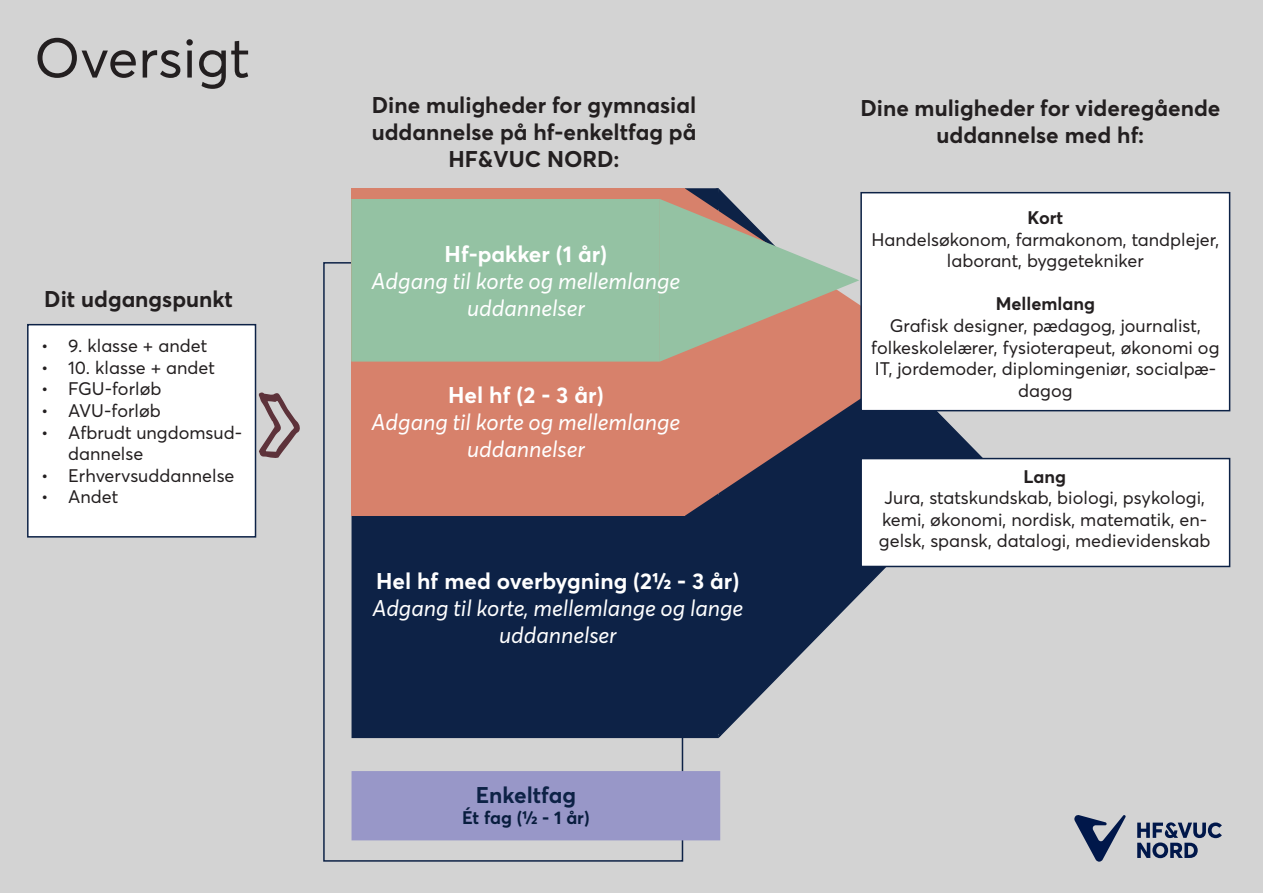
<style>
.page{position:relative;width:1263px;height:893px;background:#d3d3d3}
.page>*{position:absolute;margin:0;border:0;box-sizing:border-box;transform-origin:0 0}
.t1{font:55.5px "Averta";color:#231f20}
.t2{font:700 22.5px/27px "Averta";color:#231f20;text-align:center}
.t3{font:italic 22.5px/27px "Averta";color:#fff;text-align:center}
.t4{font:700 22.5px "Averta";color:#fff}
.t5{font:700 22.5px "Averta";color:#0d2246}
.t6{font:18px/21.6px "Averta";color:#231f20}
.t7{font:700 18px "Averta";color:#231f20}
.t8{font:700 18px "Averta";letter-spacing:-.005em;color:#081d3e}
</style>
<div class="page">
<div style="left:27px;top:324px;width:229px;height:214px;background:#fff;border:2px solid #0d2246"></div>
<div style="left:351px;top:188px;width:367px;height:550px;background:#0d2246;border:2px solid #0d2246"></div>
<svg style="left:742px;top:191px;width:247px;height:523px"></svg>
<div style="left:351px;top:188px;width:334px;height:328px;background:#d7816b"></div>
<svg style="left:685px;top:191px;width:245px;height:325px;background:#7f585b"></svg>
<div style="left:351px;top:771px;width:369px;height:69px;background:#9897c8"></div>
<div style="left:708px;top:485px;width:34px;height:254px;background:#0d2246"></div>
<svg style="left:258px;top:392px;width:42px;height:66px"></svg>
<div style="left:860px;top:192px;width:370px;height:219px;background:#fff;border:2px solid #0d2246"></div>
<div style="left:860px;top:458px;width:370px;height:109px;background:#fff;border:2px solid #0d2246"></div>
<svg style="left:660px;top:188px;width:199px;height:174px"></svg>
<div style="left:351px;top:199px;width:309px;height:163px;background:#94c2a3;border:2px solid #94c2a3"></div>
<svg style="left:1137px;top:822px;width:85px;height:36px"></svg>
<svg style="left:1074px;top:815px;width:52px;height:47px"></svg>
<p class="t1" style="left:34px;top:23px;width:217px">Oversigt</p>
<p class="t2" style="left:44px;top:285px;width:190px">Dit udgangspunkt</p>
<p class="t6" style="left:41px;top:335px;width:168px">• 9. klasse + andet</p>
<p class="t6" style="left:41px;top:356px;width:175px">• 10. klasse + andet</p>
<p class="t6" style="left:41px;top:378px;width:122px">• FGU-forløb</p>
<p class="t6" style="left:41px;top:400px;width:121px">• AVU-forløb</p>
<p class="t6" style="left:68px;top:421px;width:175px;text-indent:-27px">• Afbrudt ungdomsud&shy;dannelse</p>
<p class="t6" style="left:41px;top:464px;width:195px">• Erhvervsuddannelse</p>
<p class="t6" style="left:41px;top:486px;width:79px">• Andet</p>
<p class="t2" style="left:372px;top:91px;width:326px">Dine muligheder for gymnasial uddannelse på hf-enkeltfag på<br>HF&amp;VUC NORD:</p>
<p class="t4" style="left:445px;top:240px;width:164px">Hf-pakker (1 år)</p>
<p class="t3" style="left:372px;top:268px;width:310px">Adgang til korte og mellemlange uddannelser</p>
<p class="t4" style="left:448px;top:381px;width:157px">Hel hf (2 - 3 år)</p>
<p class="t3" style="left:372px;top:409px;width:310px">Adgang til korte og mellemlange uddannelser</p>
<p class="t4" style="left:376px;top:567px;width:365px">Hel hf med overbygning (2½ - 3 år)</p>
<p class="t3" style="left:372px;top:595px;width:372px">Adgang til korte, mellemlange og lange uddannelser</p>
<p class="t5" style="left:476px;top:781px;width:102px">Enkeltfag</p>
<p class="t8" style="left:462px;top:807px;width:129px">Ét fag (½ - 1 år)</p>
<p class="t2" style="left:860px;top:94px;width:362px">Dine muligheder for videregående uddannelse med hf:</p>
<p class="t7" style="left:1027px;top:206px;width:37px">Kort</p>
<p class="t6" style="left:871px;top:228px;width:349px;text-align:center">Handelsøkonom, farmakonom, tandplejer, laborant, byggetekniker</p>
<p class="t7" style="left:996px;top:293px;width:101px">Mellemlang</p>
<p class="t6" style="left:871px;top:315px;width:350px;text-align:center">Grafisk designer, pædagog, journalist, folkeskolelærer, fysioterapeut, økonomi og IT, jordemoder, diplomingeniør, socialpæ&shy;dagog</p>
<p class="t7" style="left:1023px;top:465px;width:44px">Lang</p>
<p class="t6" style="left:879px;top:487px;width:333px">Jura, statskundskab, biologi, psykologi, kemi, økonomi, nordisk, matematik, en&shy;gelsk, spansk, datalogi, medievidenskab</p>
</div>
